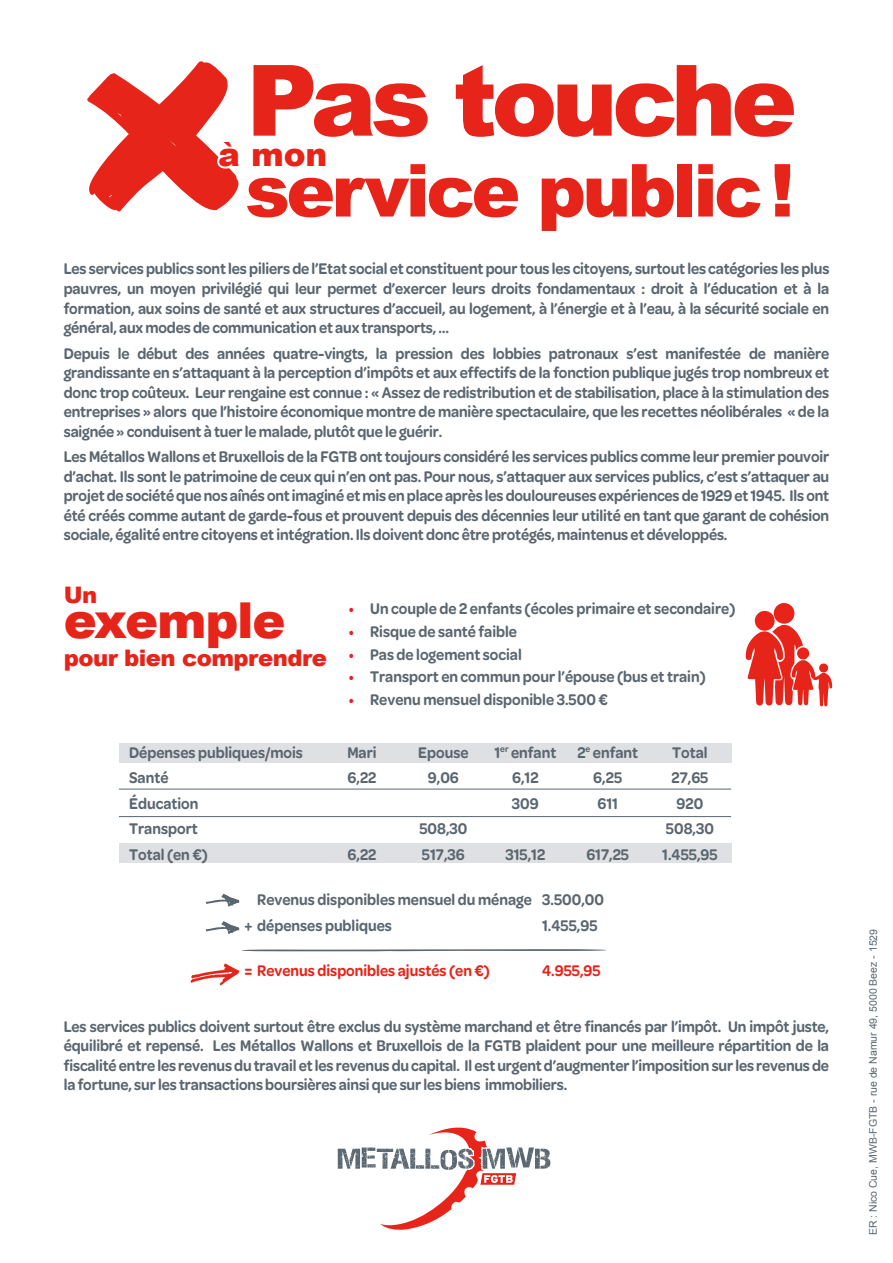
<style>
.page{position:relative;width:893px;height:1263px;background:#fff}
.page>*{position:absolute;margin:0;border:0;box-sizing:border-box;transform-origin:0 0}
.t1{font:900 98.55px "Arial";letter-spacing:-.055em;color:#e72419}
.t2{font:900 73.2px "Arial";letter-spacing:-.05em;color:#e72419}
.t3{font:900 49.5px "Arial";letter-spacing:-.025em;color:#e72419}
.t4{font:900 32.7px "Arial";color:#e72419}
.t5{font:900 22.8px "Arial";letter-spacing:-.025em;color:#e72419}
.t6{font:600 16.5px/25.5px "Omnes";color:#5a6670;text-align:justify;scale:.9 1}
.t7{font:600 16.5px "Omnes";color:#e72419;scale:.9 1}
.t8{font:10.5px "Arial";color:#5a6670}
.s1{color:#ee1d23}
</style>
<div class="page">
<svg style="left:87px;top:61px;width:152px;height:151px"></svg>
<svg style="left:337px;top:1127px;width:214px;height:103px"></svg>
<svg style="left:746px;top:603px;width:86px;height:103px"></svg>
<div style="left:119px;top:743px;width:612px;height:20px;background:#dfe0e3"></div>
<div style="left:119px;top:843px;width:612px;height:20px;background:#dfe0e3"></div>
<hr style="left:119px;top:789px;width:612px;height:1px;background:#5a6670">
<hr style="left:119px;top:816px;width:612px;height:1px;background:#5a6670">
<svg style="left:190px;top:963px;width:49px;height:22px"></svg>
<svg style="left:206px;top:894px;width:34px;height:13px"></svg>
<svg style="left:206px;top:921px;width:34px;height:13px"></svg>
<svg style="left:241px;top:949px;width:365px;height:2px"></svg>
<h1 class="t1" style="left:246px;top:29px;width:552px">Pas touche</h1>
<h2 class="t2" style="left:245px;top:137px;width:551px">service public!</h2>
<h3 class="t4" style="left:218px;top:131px;width:111px">à mon</h3>
<p class="t6" style="left:64px;top:259px;width:852px;line-height:19.5px">Les services publics sont les piliers de l’Etat social et constituent pour tous les citoyens, surtout les catégories les plus pauvres, un moyen privilégié qui leur permet d’exercer leurs droits fondamentaux : droit à l’éducation et à la formation, aux soins de santé et aux structures d’accueil, au logement, à l’énergie et à l’eau, à la sécurité sociale en général, aux modes de communication et aux transports, …</p>
<p class="t6" style="left:64px;top:343px;width:852px;line-height:19.5px">Depuis le début des années quatre-vingts, la pression des lobbies patronaux s’est manifestée de manière grandissante en s’attaquant à la perception d’impôts et aux effectifs de la fonction publique jugés trop nombreux et donc trop coûteux. Leur rengaine est connue : « Assez de redistribution et de stabilisation, place à la stimulation des entreprises » alors que l’histoire économique montre de manière spectaculaire, que les recettes néolibérales « de la saignée » conduisent à tuer le malade, plutôt que le guérir.</p>
<p class="t6" style="left:64px;top:447px;width:852px;line-height:19.5px">Les Métallos Wallons et Bruxellois de la FGTB ont toujours considéré les services publics comme leur premier pouvoir d’achat. Ils sont le patrimoine de ceux qui n’en ont pas. Pour nous, s’attaquer aux services publics, c’est s’attaquer au projet de société que nos aînés ont imaginé et mis en place après les douloureuses expériences de 1929 et 1945. Ils ont été créés comme autant de garde-fous et prouvent depuis des décennies leur utilité en tant que garant de cohésion sociale, égalité entre citoyens et intégration. Ils doivent donc être protégés, maintenus et développés.</p>
<h3 class="t5" style="left:64px;top:578px;width:35px">Un</h3>
<h3 class="t3" style="left:64px;top:584px;width:223px">exemple</h3>
<h3 class="t5" style="left:64px;top:641px;width:265px">pour bien comprendre</h3>
<p class="t6" style="left:349px;top:596px;width:431px"><span class="s1">•</span> Un couple de 2 enfants (écoles primaire et secondaire)</p>
<p class="t6" style="left:349px;top:619px;width:188px"><span class="s1">•</span> Risque de santé faible</p>
<p class="t6" style="left:349px;top:641px;width:194px"><span class="s1">•</span> Pas de logement social</p>
<p class="t6" style="left:349px;top:664px;width:398px"><span class="s1">•</span> Transport en commun pour l’épouse (bus et train)</p>
<p class="t6" style="left:349px;top:686px;width:289px"><span class="s1">•</span> Revenu mensuel disponible 3.500 €</p>
<p class="t6" style="left:129px;top:739px;width:195px;text-align:left">Dépenses publiques/mois<br>Santé<br>Éducation<br>Transport<br>Total (en €)</p>
<p class="t6" style="left:347px;top:739px;width:34px">Mari<br>6,22</p>
<p class="t6" style="left:348px;top:841px;width:34px">6,22</p>
<p class="t6" style="left:418px;top:739px;width:57px;text-align:center">Epouse<br>9,06</p>
<p class="t6" style="left:419px;top:816px;width:55px">508,30<br>517,36</p>
<p class="t6" style="left:494px;top:739px;width:70px;text-align:center">1<sup>er</sup> enfant<br>6,12<br>309</p>
<p class="t6" style="left:505px;top:841px;width:46px">315,12</p>
<p class="t6" style="left:577px;top:739px;width:69px;text-align:center">2<sup>e</sup> enfant<br>6,25<br>611</p>
<p class="t6" style="left:586px;top:841px;width:49px">617,25</p>
<p class="t6" style="left:244px;top:887px;width:401px;text-indent:13px">Revenus disponibles mensuel du ménage 3.500,00 + dépenses publiques</p>
<p class="t6" style="left:542px;top:912px;width:63px">1.455,95</p>
<p class="t7" style="left:244px;top:961px;width:274px">= Revenus disponibles ajustés (en €)</p>
<p class="t7" style="left:542px;top:961px;width:67px">4.955,95</p>
<p class="t6" style="left:662px;top:739px;width:63px;text-align:center">Total<br>27,65<br>920<br>508,30<br>1.455,95</p>
<p class="t6" style="left:64px;top:1016px;width:852px;line-height:19.5px">Les services publics doivent surtout être exclus du système marchand et être financés par l’impôt. Un impôt juste, équilibré et repensé. Les Métallos Wallons et Bruxellois de la FGTB plaident pour une meilleure répartition de la fiscalité entre les revenus du travail et les revenus du capital. Il est urgent d’augmenter l’imposition sur les revenus de la fortune, sur les transactions boursières ainsi que sur les biens immobiliers.</p>
<p class="t8" style="left:866px;top:1235px;width:308px;rotate:-90deg">ER : Nico Cue, MWB-FGTB - rue de Namur 49, 5000 Beez - 1529</p>
</div>
